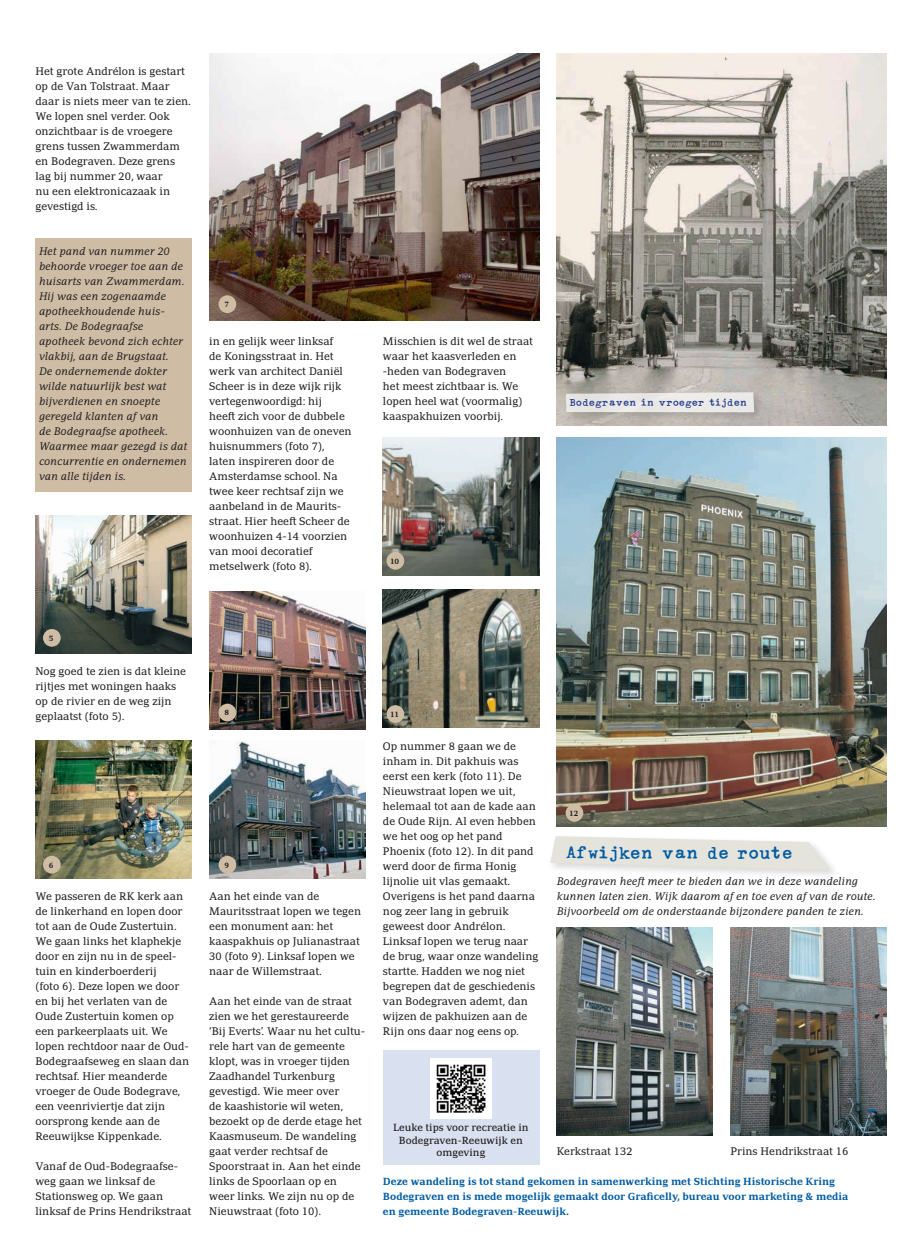
<style>
.page{position:relative;width:922px;height:1258px;background:#fff}
.page>*{position:absolute;margin:0;border:0;box-sizing:border-box;transform-origin:0 0}
.adressen_kop{font:25.88px "Typo American LT";color:#015ca3}
.adressen_kop-2{font:15px "Typo American LT";color:#253f8e}
.brood{font:10.62px/15px "PF Adamant Pro";color:#231f20}
.brood-2{font:italic 10.62px/15px "PF Adamant Pro";color:#231f20}
.brood-3{font:700 10px/15px "PF Adamant Pro";color:#015ca3}
.brood-4{font:500 10px/12.5px "PF Adamant Pro";color:#231f20;text-align:center}
.t1{font:700 7.5px "PF Adamant Pro";color:#231f20}
</style>
<div class="page">
<div style="left:547px;top:833px;width:292px;height:47px;background:#231f20;opacity:.25"></div>
<svg style="left:550px;top:836px;width:280px;height:34px;background:#e8e7e1"></svg>
<img style="left:556px;top:53px;width:330px;height:372px">
<div style="left:562px;top:389px;width:202px;height:33px;background:#231f20;opacity:.25"></div>
<svg style="left:566px;top:392px;width:188px;height:20px;background:#e7e5e3"></svg>
<div style="left:35px;top:238px;width:156px;height:254px;background:#cebda4"></div>
<img style="left:35px;top:741px;width:156px;height:138px">
<img style="left:209px;top:53px;width:330px;height:268px">
<img style="left:556px;top:438px;width:330px;height:388px">
<img style="left:35px;top:515px;width:156px;height:138px">
<img style="left:209px;top:591px;width:156px;height:138px">
<img style="left:209px;top:741px;width:156px;height:138px">
<img style="left:383px;top:437px;width:156px;height:138px">
<img style="left:730px;top:928px;width:156px;height:208px">
<img style="left:556px;top:928px;width:156px;height:208px">
<div style="left:43px;top:629px;width:18px;height:18px;background:#cebda4;border-radius:50%"></div>
<div style="left:43px;top:856px;width:18px;height:18px;background:#cebda4;border-radius:50%"></div>
<div style="left:218px;top:856px;width:18px;height:18px;background:#cebda4;border-radius:50%"></div>
<div style="left:218px;top:704px;width:18px;height:17px;background:#cebda4;border-radius:50%"></div>
<div style="left:218px;top:295px;width:18px;height:18px;background:#cebda4;border-radius:50%"></div>
<div style="left:386px;top:552px;width:18px;height:18px;background:#cebda4;border-radius:50%"></div>
<img style="left:383px;top:589px;width:156px;height:138px">
<div style="left:386px;top:705px;width:18px;height:18px;background:#cebda4;border-radius:50%"></div>
<div style="left:565px;top:804px;width:18px;height:18px;background:#cebda4;border-radius:50%"></div>
<div style="left:383px;top:1050px;width:156px;height:114px;background:#d9e1f0"></div>
<img style="left:431px;top:1058px;width:60px;height:60px">
<p class="brood" style="left:35px;top:64px;width:157px">Het grote Andrélon is gestart op de Van Tolstraat. Maar daar is niets meer van te zien.<br>We lopen snel verder. Ook onzichtbaar is de vroegere grens tussen Zwammerdam en Bodegraven. Deze grens lag bij nummer 20, waar<br>nu een elektronicazaak in gevestigd is.</p>
<p class="brood-2" style="left:39px;top:244px;width:150px">Het pand van nummer 20 behoorde vroeger toe aan de huisarts van Zwammerdam.<br>Hij was een zogenaamde apotheekhoudende huis&shy;arts. De Bodegraafse apotheek bevond zich echter vlakbij, aan de Brugstaat.<br>De ondernemende dokter wilde natuurlijk best wat bijverdienen en snoepte geregeld klanten af van<br>de Bodegraafse apotheek.<br>Waarmee maar gezegd is dat concurrentie en ondernemen van alle tijden is.</p>
<p class="t1" style="left:224px;top:300px;width:6px">7</p>
<p class="brood" style="left:209px;top:334px;width:144px">in en gelijk weer linksaf<br>de Koningsstraat in. Het werk van architect Daniël<br>Scheer is in deze wijk rijk vertegenwoordigd: hij<br>heeft zich voor de dubbele woonhuizen van de oneven huisnummers (foto 7), laten inspireren door de<br>Amsterdamse school. Na twee keer rechtsaf zijn we aanbeland in de Maurits&shy;straat. Hier heeft Scheer de woonhuizen 4-14 voorzien van mooi decoratief metselwerk (foto 8).</p>
<p class="brood" style="left:383px;top:334px;width:151px">Misschien is dit wel de straat waar het kaasverleden en -heden van Bodegraven<br>het meest zichtbaar is. We lopen heel wat (voormalig) kaaspakhuizen voorbij.</p>
<p class="t1" style="left:390px;top:556px;width:11px">10</p>
<p class="adressen_kop-2" style="left:569px;top:395px;width:180px">Bodegraven in vroeger tijden</p>
<p class="t1" style="left:49px;top:633px;width:6px">5</p>
<p class="brood" style="left:35px;top:664px;width:152px">Nog goed te zien is dat kleine rijtjes met woningen haaks op de rivier en de weg zijn geplaatst (foto 5).</p>
<p class="t1" style="left:224px;top:708px;width:6px">8</p>
<p class="t1" style="left:49px;top:860px;width:6px">6</p>
<p class="t1" style="left:224px;top:860px;width:6px">9</p>
<p class="brood" style="left:35px;top:889px;width:155px">We passeren de RK kerk aan de linkerhand en lopen door tot aan de Oude Zustertuin.<br>We gaan links het klaphekje door en zijn nu in de speel&shy;tuin en kinderboerderij<br>(foto 6). Deze lopen we door en bij het verlaten van de<br>Oude Zustertuin komen op een parkeerplaats uit. We lopen rechtdoor naar de Oud-<br>Bodegraafseweg en slaan dan rechtsaf. Hier meanderde vroeger de Oude Bodegrave, een veenriviertje dat zijn oorsprong kende aan de<br>Reeuwijkse Kippenkade.</p>
<p class="brood" style="left:35px;top:1159px;width:157px">Vanaf de Oud-Bodegraafse&shy;weg gaan we linksaf de<br>Stationsweg op. We gaan linksaf de Prins Hendrikstraat</p>
<p class="brood" style="left:209px;top:889px;width:153px">Aan het einde van de<br>Mauritsstraat lopen we tegen een monument aan: het kaaspakhuis op Julianastraat<br>30 (foto 9). Linksaf lopen we naar de Willemstraat.</p>
<p class="brood" style="left:209px;top:994px;width:157px">Aan het einde van de straat zien we het gerestaureerde ‘Bij Everts’. Waar nu het cultu&shy;rele hart van de gemeente klopt, was in vroeger tijden<br>Zaadhandel Turkenburg gevestigd. Wie meer over<br>de kaashistorie wil weten, bezoekt op de derde etage het<br>Kaasmuseum. De wandeling gaat verder rechtsaf de<br>Spoorstraat in. Aan het einde links de Spoorlaan op en<br>weer links. We zijn nu op de<br>Nieuwstraat (foto 10).</p>
<p class="t1" style="left:390px;top:710px;width:11px">11</p>
<p class="brood" style="left:383px;top:739px;width:154px">Op nummer 8 gaan we de inham in. Dit pakhuis was eerst een kerk (foto 11). De<br>Nieuwstraat lopen we uit, helemaal tot aan de kade aan de Oude Rijn. Al even hebben we het oog op het pand<br>Phoenix (foto 12). In dit pand werd door de firma Honig lijnolie uit vlas gemaakt.<br>Overigens is het pand daarna nog zeer lang in gebruik geweest door Andrélon.</p>
<p class="brood" style="left:383px;top:934px;width:157px">Linksaf lopen we terug naar de brug, waar onze wandeling startte. Hadden we nog niet begrepen dat de geschiedenis van Bodegraven ademt, dan wijzen de pakhuizen aan de<br>Rijn ons daar nog eens op.</p>
<p class="t1" style="left:569px;top:808px;width:11px">12</p>
<p class="adressen_kop" style="left:565px;top:841px;width:229px">Afwijken van de route</p>
<p class="brood-2" style="left:556px;top:874px;width:320px">Bodegraven heeft meer te bieden dan we in deze wandeling kunnen laten zien. Wijk daarom af en toe even af van de route.<br>Bijvoorbeeld om de onderstaande bijzondere panden te zien.</p>
<p class="brood-4" style="left:393px;top:1121px;width:137px">Leuke tips voor recreatie in<br>Bodegraven-Reeuwijk en omgeving</p>
<p class="brood" style="left:556px;top:1144px;width:77px">Kerkstraat 132</p>
<p class="brood" style="left:730px;top:1144px;width:119px">Prins Hendrikstraat 16</p>
<p class="brood-3" style="left:383px;top:1174px;width:467px">Deze wandeling is tot stand gekomen in samenwerking met Stichting Historische Kring<br>Bodegraven en is mede mogelijk gemaakt door Graficelly, bureau voor marketing &amp; media en gemeente Bodegraven-Reeuwijk.</p>
</div>
